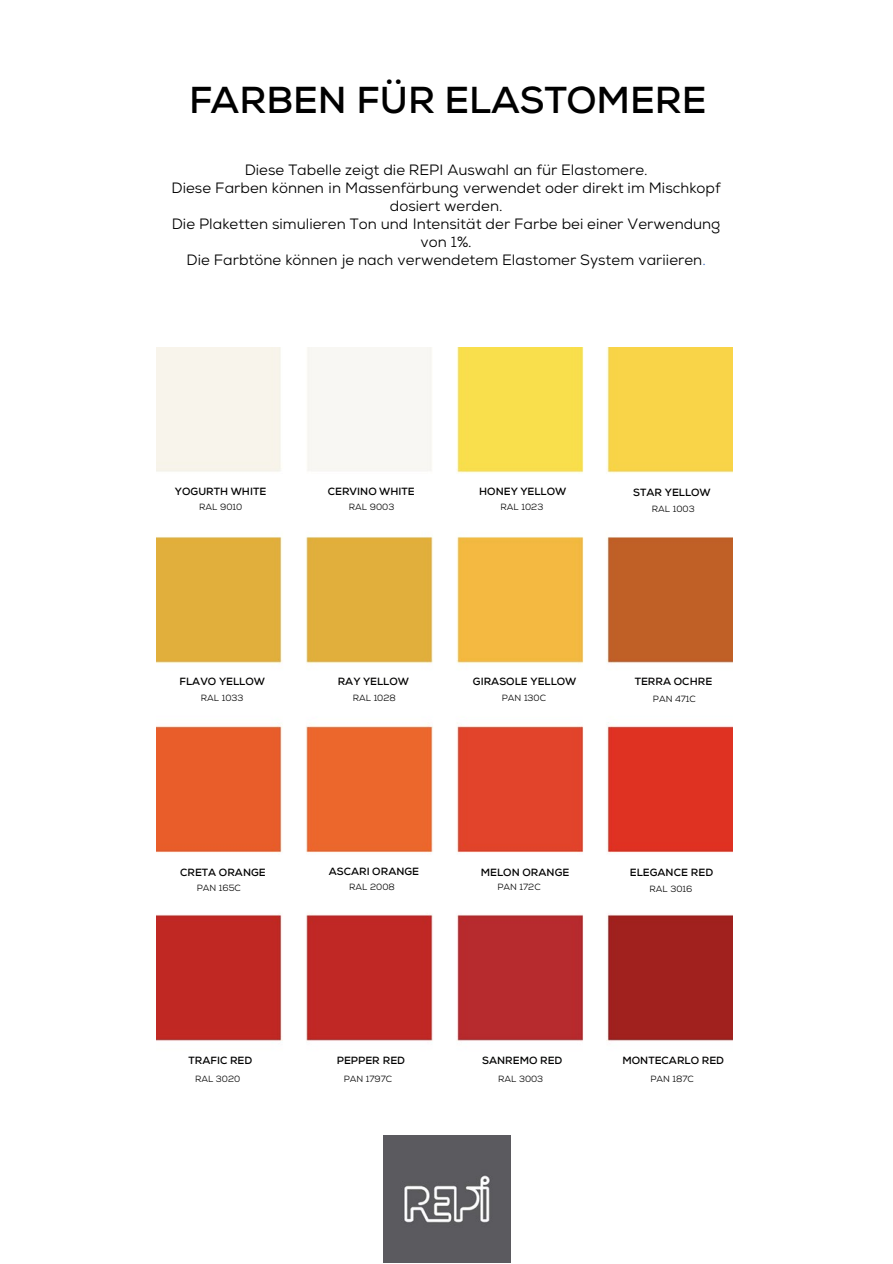
<style>
.page{position:relative;width:893px;height:1264px;background:#fff}
.page>*{position:absolute;margin:0;border:0;box-sizing:border-box;transform-origin:0 0}
.t1{font:700 37.5px "Nexa";color:#000}
.t2{font:15px/18px "Nexa";letter-spacing:.005em;color:#000;text-align:center}
.t3{font:700 10.5px "Nexa";letter-spacing:.005em;color:#000}
.t4{font:9px "Nexa";letter-spacing:-.005em;color:#000}
.s1{color:#4472c4}
</style>
<div class="page">
<img style="left:156px;top:347px;width:576px;height:694px">
<img style="left:383px;top:1135px;width:127px;height:127px">
<p class="t1" style="left:189px;top:76px;width:519px">FARBEN FÜR ELASTOMERE</p>
<p class="t2" style="left:245px;top:161px;width:404px">Diese Tabelle zeigt die REPI Auswahl an für Elastomere.</p>
<p class="t2" style="left:171px;top:179px;width:550px">Diese Farben können in Massenfärbung verwendet oder direkt im Mischkopf</p>
<p class="t2" style="left:390px;top:197px;width:114px">dosiert werden.</p>
<p class="t2" style="left:172px;top:215px;width:550px">Die Plaketten simulieren Ton und Intensität der Farbe bei einer Verwendung von 1%.</p>
<p class="t2" style="left:186px;top:251px;width:520px">Die Farbtöne können je nach verwendetem Elastomer System variieren<span class="s1">.</span></p>
<p class="t3" style="left:175px;top:484px;width:93px">YOGURTH WHITE</p>
<p class="t3" style="left:328px;top:484px;width:88px">CERVINO WHITE</p>
<p class="t3" style="left:479px;top:484px;width:89px">HONEY YELLOW</p>
<p class="t3" style="left:633px;top:485px;width:79px">STAR YELLOW</p>
<p class="t4" style="left:199px;top:501px;width:45px">RAL 9010</p>
<p class="t4" style="left:349px;top:501px;width:47px">RAL 9003</p>
<p class="t4" style="left:500px;top:501px;width:44px">RAL 1023</p>
<p class="t4" style="left:652px;top:503px;width:44px">RAL 1003</p>
<p class="t3" style="left:337px;top:674px;width:73px">RAY YELLOW</p>
<p class="t3" style="left:473px;top:674px;width:105px">GIRASOLE YELLOW</p>
<p class="t3" style="left:634px;top:674px;width:79px">TERRA OCHRE</p>
<p class="t3" style="left:180px;top:675px;width:87px">FLAVO YELLOW</p>
<p class="t4" style="left:201px;top:691px;width:44px">RAL 1033</p>
<p class="t4" style="left:353px;top:692px;width:45px">RAL 1028</p>
<p class="t4" style="left:502px;top:691px;width:46px">PAN 130C</p>
<p class="t4" style="left:653px;top:693px;width:44px">PAN 471C</p>
<p class="t3" style="left:180px;top:865px;width:87px">CRETA ORANGE</p>
<p class="t3" style="left:329px;top:864px;width:92px">ASCARI ORANGE</p>
<p class="t3" style="left:481px;top:865px;width:90px">MELON ORANGE</p>
<p class="t3" style="left:630px;top:865px;width:85px">ELEGANCE RED</p>
<p class="t4" style="left:197px;top:882px;width:46px">PAN 165C</p>
<p class="t4" style="left:349px;top:881px;width:47px">RAL 2008</p>
<p class="t4" style="left:497px;top:881px;width:45px">PAN 172C</p>
<p class="t4" style="left:649px;top:883px;width:44px">RAL 3016</p>
<p class="t3" style="left:188px;top:1052px;width:65px">TRAFIC RED</p>
<p class="t3" style="left:337px;top:1053px;width:70px">PEPPER RED</p>
<p class="t3" style="left:482px;top:1053px;width:82px">SANREMO RED</p>
<p class="t3" style="left:622px;top:1053px;width:103px">MONTECARLO RED</p>
<p class="t4" style="left:195px;top:1073px;width:47px">RAL 3020</p>
<p class="t4" style="left:344px;top:1072px;width:50px">PAN 1797C</p>
<p class="t4" style="left:498px;top:1072px;width:47px">RAL 3003</p>
<p class="t4" style="left:650px;top:1072px;width:45px">PAN 187C</p>
</div>
